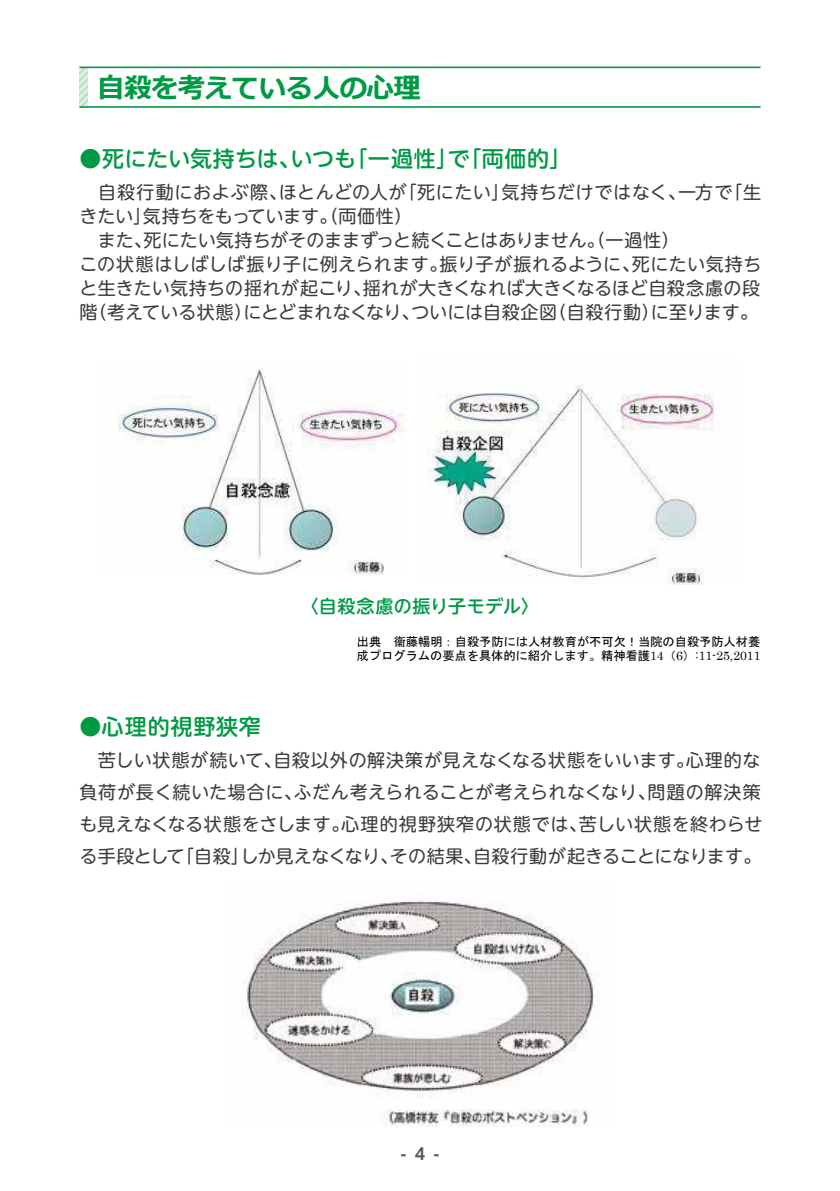
<style>
.page{position:relative;width:840px;height:1191px;background:#fff}
.page>*{position:absolute;margin:0;border:0;box-sizing:border-box;transform-origin:0 0}
.t1{font:700 27.4px "Meiryo";letter-spacing:-.02em;color:#094}
.t2{font:500 22px "UD Shin M Go Pro";letter-spacing:.01em;color:#094}
.t3{font:500 22px "UD Shin M Go Pro";letter-spacing:.035em;color:#094}
.t4{font:18px/24px "UD Shin M Go Pro";letter-spacing:.01em;color:#3e3a39}
.t5{font:500 18px "UD Shin M Go Pro";letter-spacing:.03em;color:#094}
.t6{font:700 16px "UD Shin Go Pro De";color:#595757}
.t7{font:12.2px/14px "MS Gothic";color:#000}
.s1{font-family:"Century"}
</style>
<div class="page">
<svg style="left:79px;top:68px;width:9px;height:38px"></svg>
<hr style="left:79px;top:106px;width:681px;height:2px;background:#094">
<hr style="left:79px;top:67px;width:681px;height:1px;background:#094">
<img style="left:242px;top:900px;width:358px;height:226px">
<img style="left:117px;top:368px;width:288px;height:206px">
<img style="left:427px;top:384px;width:287px;height:200px">
<h1 class="t1" style="left:97px;top:69px;width:325px">自殺を考えている人の心理</h1>
<p class="t2" style="left:79px;top:140px;width:493px">●死にたい気持ちは、いつも「一過性」で「両価的」</p>
<p class="t4" style="left:79px;top:179px;width:683px;text-indent:19px">自殺行動におよぶ際、ほとんどの人が「死にたい」気持ちだけではなく、一方で「生きたい」気持ちをもっています。（両価性）<br>　また、死にたい気持ちがそのままずっと続くことはありません。（一過性）<br>この状態はしばしば振り子に例えられます。振り子が振れるように、死にたい気持ちと生きたい気持ちの揺れが起こり、揺れが大きくなれば大きくなるほど自殺念慮の段階（考えている状態）にとどまれなくなり、ついには自殺企図（自殺行動）に至ります。</p>
<p class="t5" style="left:300px;top:591px;width:240px">〈自殺念慮の振り子モデル〉</p>
<p class="t7" style="left:356px;top:635px;width:405px">出典 衞藤暢明：自殺予防には人材教育が不可欠！当院の自殺予防人材養成プログラムの要点を具体的に紹介します。精神看護<span class="s1">14</span>（<span class="s1">6</span>）<span class="s1">:11-25,2011</span></p>
<p class="t3" style="left:79px;top:709px;width:183px">●心理的視野狭窄</p>
<p class="t4" style="left:79px;top:743px;width:684px;line-height:32px;text-align:justify">　苦しい状態が続いて、自殺以外の解決策が見えなくなる状態をいいます。心理的な負荷が長く続いた場合に、ふだん考えられることが考えられなくなり、問題の解決策も見えなくなる状態をさします。心理的視野狭窄の状態では、苦しい状態を終わらせる手段として「自殺」しか見えなくなり、その結果、自殺行動が起きることになります。</p>
<p class="t6" style="left:400px;top:1141px;width:40px">- 4 -</p>
</div>
